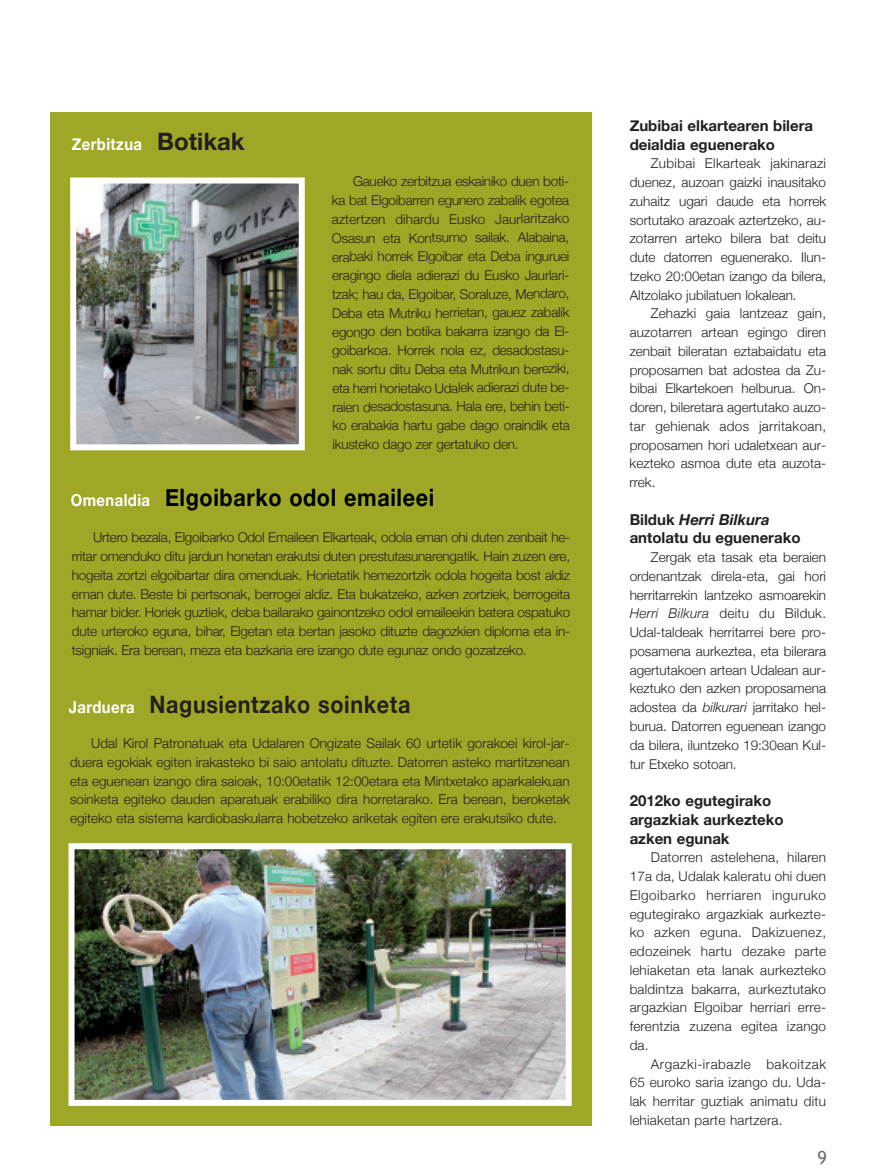
<style>
.page{position:relative;width:877px;height:1175px;background:#fff}
.page>*{position:absolute;margin:0;border:0;box-sizing:border-box;transform-origin:0 0}
.t1{font:700 24px "Helvetica Neue";letter-spacing:.03em;color:#000;scale:.9 1}
.t2{font:700 24px "Helvetica Neue";letter-spacing:.03em;color:#231f20;scale:.9 1}
.t3{font:18px "Trebuchet MS";color:#716c6b}
.t4{font:700 16.5px "Helvetica Neue";letter-spacing:.03em;color:#fff;scale:.9 1}
.t5{font:700 15px/18.8px "Helvetica Neue";color:#231f20}
.t6{font:300 13.5px/18.8px "Helvetica Neue";color:#231f20;text-align:justify}
.s1{font-size:24px;color:#231f20}
.s2{font-size:16.5px;color:#fff}
.s3{font-style:italic}
</style>
<div class="page">
<div style="left:51px;top:112px;width:541px;height:1013px;background:#9fa727"></div>
<img style="left:76px;top:850px;width:489px;height:248px">
<div style="left:69px;top:843px;width:503px;height:262px;border:6px solid #fff"></div>
<img style="left:77px;top:184px;width:221px;height:259px">
<div style="left:70px;top:177px;width:235px;height:273px;border:6px solid #fff"></div>
<p class="t4" style="left:72px;top:133px;width:194px">zerbitzua <span class="s1">Botikak</span></p>
<p class="t6" style="left:332px;top:172px;width:239px;text-indent:21px">Gaueko zerbitzua eskainiko duen boti&shy;ka bat Elgoibarren egunero zabalik egotea aztertzen dihardu Eusko Jaurlaritzako Osasun eta Kontsumo sailak. Alabaina, erabaki horrek Elgoibar eta Deba inguruei eragingo diela adierazi du Eusko Jaurlari&shy;tzak; hau da, Elgoibar, Soraluze, Mendaro, Deba eta Mutriku herrietan, gauez zabalik egongo den botika bakarra izango da El&shy;goibarkoa. Horrek nola ez, desadostasu&shy;nak sortu ditu Deba eta Mutrikun bereziki, eta herri horietako Udalek adierazi dute be&shy;raien desadostasuna. Hala ere, behin beti&shy;ko erabakia hartu gabe dago oraindik eta ikusteko dago zer gertatuko den.</p>
<h1 class="t1" style="left:71px;top:482px;width:405px"><span class="s2">omenaldia</span> elgoibarko odol emaileei</h1>
<p class="t6" style="left:72px;top:528px;width:500px;text-indent:21px">Urtero bezala, Elgoibarko Odol Emaileen Elkarteak, odola eman ohi duten zenbait he&shy;rritar omenduko ditu jardun honetan erakutsi duten prestutasunarengatik. Hain zuzen ere, hogeita zortzi elgoibartar dira omenduak. Horietatik hemezortzik odola hogeita bost aldiz eman dute. Beste bi pertsonak, berrogei aldiz. Eta bukatzeko, azken zortziek, berrogeita hamar bider. Horiek guztiek, deba bailarako gainontzeko odol emaileekin batera ospatuko dute urteroko eguna, bihar, Elgetan eta bertan jasoko dituzte dagozkien diploma eta in&shy;tsigniak. Era berean, meza eta bazkaria ere izango dute egunaz ondo gozatzeko.</p>
<h1 class="t2" style="left:69px;top:690px;width:381px"><span class="s2">Jarduera</span> nagusientzako soinketa</h1>
<p class="t6" style="left:70px;top:733px;width:501px;text-indent:21px">Udal Kirol Patronatuak eta Udalaren Ongizate Sailak 60 urtetik gorakoei kirol-jar&shy;duera egokiak egiten irakasteko bi saio antolatu dituzte. Datorren asteko martitzenean eta eguenean izango dira saioak, 10:00etatik 12:00etara eta Mintxetako aparkalekuan soinketa egiteko dauden aparatuak erabiliko dira horretarako. Era berean, beroketak egiteko eta sistema kardiobaskularra hobetzeko ariketak egiten ere erakutsiko dute.</p>
<p class="t5" style="left:630px;top:116px;width:185px">zubibai elkartearen bilera deialdia eguenerako</p>
<p class="t6" style="left:630px;top:154px;width:198px;text-indent:21px">Zubibai Elkarteak jakinarazi duenez, auzoan gaizki inausitako zuhaitz ugari daude eta horrek sortutako arazoak aztertzeko, au&shy;zotarren arteko bilera bat deitu dute datorren eguenerako. Ilun&shy;tzeko 20:00etan izango da bilera, Altzolako jubilatuen lokalean.</p>
<p class="t6" style="left:630px;top:304px;width:198px;text-indent:21px">Zehazki gaia lantzeaz gain, auzotarren artean egingo diren zenbait bileratan eztabaidatu eta proposamen bat adostea da Zu&shy;bibai Elkartekoen helburua. On&shy;doren, bileretara agertutako auzo&shy;tar gehienak ados jarritakoan, proposamen hori udaletxean aur&shy;kezteko asmoa dute eta auzota&shy;rrek.</p>
<p class="t5" style="left:630px;top:509px;width:172px">Bilduk <span class="s3">Herri Bilkura </span>antolatu du eguenerako</p>
<p class="t6" style="left:630px;top:547px;width:198px;text-indent:21px">Zergak eta tasak eta beraien ordenantzak direla-eta, gai hori herritarrekin lantzeko asmoarekin <span class="s3">Herri Bilkura</span> deitu du Bilduk.<br>Udal-taldeak herritarrei bere pro&shy;posamena aurkeztea, eta bilerara agertutakoen artean Udalean aur&shy;keztuko den azken proposamena adostea da <span class="s3">bilkurari</span> jarritako hel&shy;burua. Datorren eguenean izango da bilera, iluntzeko 19:30ean Kul&shy;tur Etxeko sotoan.</p>
<p class="t5" style="left:630px;top:791px;width:155px">2012ko egutegirako argazkiak aurkezteko azken egunak</p>
<p class="t6" style="left:630px;top:847px;width:198px;text-indent:21px">Datorren astelehena, hilaren 17a da, Udalak kaleratu ohi duen Elgoibarko herriaren inguruko egutegirako argazkiak aurkezte&shy;ko azken eguna. Dakizuenez, edozeinek hartu dezake parte lehiaketan eta lanak aurkezteko baldintza bakarra, aurkeztutako argazkian Elgoibar herriari erre&shy;ferentzia zuzena egitea izango da.</p>
<p class="t6" style="left:630px;top:1054px;width:198px;text-indent:21px">Argazki-irabazle bakoitzak 65 euroko saria izango du. Uda&shy;lak herritar guztiak animatu ditu lehiaketan parte hartzera.</p>
<h2 class="t3" style="left:818px;top:1147px;width:11px">9</h2>
</div>
